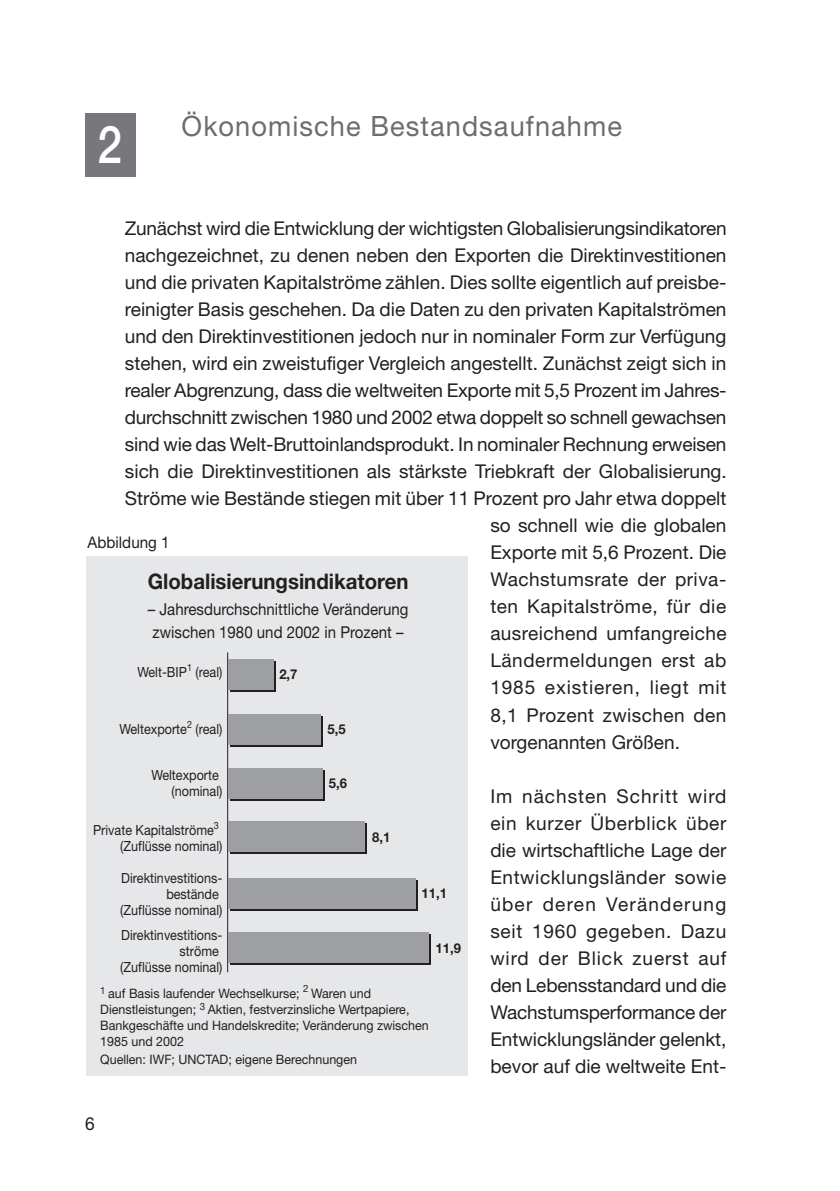
<style>
.page{position:relative;width:840px;height:1191px;background:#fff}
.page>*{position:absolute;margin:0;border:0;box-sizing:border-box;transform-origin:0 0}
.t1{font:500 52px "Helvetica Neue";color:#fff;scale:.85 1}
.t2{font:28px "Helvetica Neue";letter-spacing:.04em;color:#6c6d70}
.t3{font:700 21.4px "Helvetica Neue";color:#231f20;scale:.95 1}
.t4{font:19px/27px "Helvetica Neue";color:#231f20;text-align:justify}
.t5{font:19px "Helvetica Neue";letter-spacing:.03em;color:#231f20}
.t6{font:19px "Helvetica Neue";letter-spacing:.02em;color:#231f20}
.t7{font:19px "Helvetica Neue";letter-spacing:.045em;color:#231f20}
.t8{font:19px "Helvetica Neue";letter-spacing:.025em;color:#231f20}
.t9{font:18px "Helvetica Neue";color:#231f20;scale:.96 1}
.t10{font:16.4px/22.4px "Helvetica Neue";color:#231f20;scale:.92 1}
.t11{font:16px "Helvetica Neue";color:#231f20;scale:.95 1}
.t12{font:14px/16px "Helvetica Neue";color:#231f20;text-align:right;scale:.9 1}
.t13{font:700 13.6px "Helvetica Neue";color:#231f20;scale:.96 1}
.t14{font:13px/16px "Helvetica Neue";color:#231f20;scale:.96 1}
.t15{font:10px "Helvetica Neue";color:#231f20;scale:.96 1}
</style>
<div class="page">
<div style="left:85px;top:114px;width:51px;height:63px;background:#76787b"></div>
<div style="left:86px;top:556px;width:382px;height:519px;background:#e6e7e9"></div>
<hr style="left:227px;top:652px;width:1px;height:320px;background:#231f20">
<svg style="left:230px;top:661px;width:45px;height:31px"></svg>
<div style="left:230px;top:716px;width:93px;height:31px;background:#231f20"></div>
<div style="left:230px;top:770px;width:94px;height:30px;background:#9d9fa2"></div>
<svg style="left:230px;top:823px;width:136px;height:31px"></svg>
<div style="left:230px;top:880px;width:187px;height:31px;background:#231f20"></div>
<div style="left:230px;top:934px;width:201px;height:31px;background:#231f20"></div>
<div style="left:228px;top:659px;width:45px;height:31px;background:#9d9fa2"></div>
<div style="left:228px;top:714px;width:93px;height:31px;background:#9d9fa2"></div>
<div style="left:228px;top:768px;width:94px;height:30px;background:#9d9fa2"></div>
<div style="left:228px;top:821px;width:136px;height:31px;background:#9d9fa2"></div>
<div style="left:228px;top:878px;width:187px;height:31px;background:#9d9fa2"></div>
<div style="left:228px;top:932px;width:201px;height:31px;background:#9d9fa2"></div>
<h1 class="t1" style="left:97px;top:113px;width:30px">2</h1>
<h2 class="t2" style="left:181px;top:109px;width:441px">Ökonomische Bestandsaufnahme</h2>
<p class="t4" style="left:125px;top:215px;width:603px">Zunächst wird die Entwicklung der wichtigsten Globalisierungsindikatoren</p>
<p class="t4" style="left:125px;top:242px;width:602px">nachgezeichnet, zu denen neben den Exporten die Direktinvestitionen</p>
<p class="t4" style="left:125px;top:269px;width:602px">und die privaten Kapitalströme zählen. Dies sollte eigentlich auf preisbe-</p>
<p class="t4" style="left:125px;top:296px;width:602px">reinigter Basis geschehen. Da die Daten zu den privaten Kapitalströmen</p>
<p class="t4" style="left:125px;top:323px;width:602px">und den Direktinvestitionen jedoch nur in nominaler Form zur Verfügung</p>
<p class="t4" style="left:125px;top:350px;width:602px">stehen, wird ein zweistufiger Vergleich angestellt. Zunächst zeigt sich in</p>
<p class="t4" style="left:125px;top:377px;width:602px">realer Abgrenzung, dass die weltweiten Exporte mit 5,5 Prozent im Jahres-</p>
<p class="t4" style="left:125px;top:404px;width:602px">durchschnitt zwischen 1980 und 2002 etwa doppelt so schnell gewachsen</p>
<p class="t4" style="left:125px;top:431px;width:603px">sind wie das Welt-Bruttoinlandsprodukt. In nominaler Rechnung erweisen</p>
<p class="t4" style="left:125px;top:458px;width:603px">sich die Direktinvestitionen als stärkste Triebkraft der Globalisierung.</p>
<p class="t4" style="left:125px;top:485px;width:602px">Ströme wie Bestände stiegen mit über 11 Prozent pro Jahr etwa doppelt</p>
<p class="t4" style="left:490px;top:512px;width:237px">so schnell wie die globalen</p>
<p class="t4" style="left:490px;top:539px;width:237px">Exporte mit 5,6 Prozent. Die</p>
<p class="t8" style="left:490px;top:568px;width:237px">Wachstumsrate der priva-</p>
<p class="t5" style="left:490px;top:595px;width:237px">ten Kapitalströme, für die</p>
<p class="t6" style="left:490px;top:622px;width:238px">ausreichend umfangreiche</p>
<p class="t5" style="left:490px;top:649px;width:237px">Ländermeldungen erst ab</p>
<p class="t7" style="left:490px;top:676px;width:238px">1985 existieren, liegt mit</p>
<p class="t6" style="left:490px;top:703px;width:237px">8,1 Prozent zwischen den</p>
<p class="t4" style="left:490px;top:728px;width:191px">vorgenannten Größen.</p>
<p class="t4" style="left:490px;top:782px;width:237px">Im nächsten Schritt wird ein kurzer Überblick über die wirtschaftliche Lage der Entwicklungsländer sowie über deren Veränderung seit 1960 gegeben. Dazu wird der Blick zuerst auf den Lebensstandard und die Wachstumsperformance der Entwicklungsländer gelenkt, bevor auf die weltweite Ent-</p>
<p class="t11" style="left:88px;top:533px;width:88px">Abbildung 1</p>
<p class="t3" style="left:148px;top:567px;width:276px">Globalisierungsindikatoren</p>
<p class="t10" style="left:148px;top:598px;width:285px">– Jahresdurchschnittliche Veränderung zwischen 1980 und 2002 in Prozent –</p>
<p class="t12" style="left:137px;top:663px;width:96px">Welt-BIP<sup>1</sup> (real)</p>
<p class="t13" style="left:279px;top:665px;width:20px">2,7</p>
<p class="t12" style="left:119px;top:720px;width:116px">Weltexporte<sup>2</sup> (real)</p>
<p class="t12" style="left:151px;top:767px;width:80px">Weltexporte (nominal)</p>
<p class="t12" style="left:93px;top:821px;width:145px">Private Kapitalströme<sup>3 </sup>(Zuflüsse nominal)</p>
<p class="t12" style="left:120px;top:869px;width:115px">Direktinvestitions&shy;bestände (Zuflüsse nominal)</p>
<p class="t12" style="left:120px;top:926px;width:115px">Direktinvestitions&shy;ströme<br>(Zuflüsse nominal)</p>
<p class="t13" style="left:327px;top:720px;width:20px">5,5</p>
<p class="t13" style="left:328px;top:774px;width:20px">5,6</p>
<p class="t13" style="left:372px;top:828px;width:20px">8,1</p>
<p class="t13" style="left:421px;top:884px;width:28px">11,1</p>
<p class="t13" style="left:435px;top:940px;width:28px">11,9</p>
<p class="t14" style="left:100px;top:984px;width:209px"><sup>1</sup> auf Basis laufender Wechselkurse;</p>
<p class="t15" style="left:303px;top:982px;width:7px">2</p>
<p class="t14" style="left:100px;top:984px;width:343px;text-indent:211px">Waren und Dienstleistungen; <sup>3</sup> Aktien, festverzinsliche Wertpapiere, Bankgeschäfte und Handelskredite; Veränderung zwischen 1985 und 2002</p>
<p class="t14" style="left:100px;top:1050px;width:269px">Quellen: IWF; UNCTAD; eigene Berechnungen</p>
<p class="t9" style="left:85px;top:1113px;width:12px">6</p>
</div>
